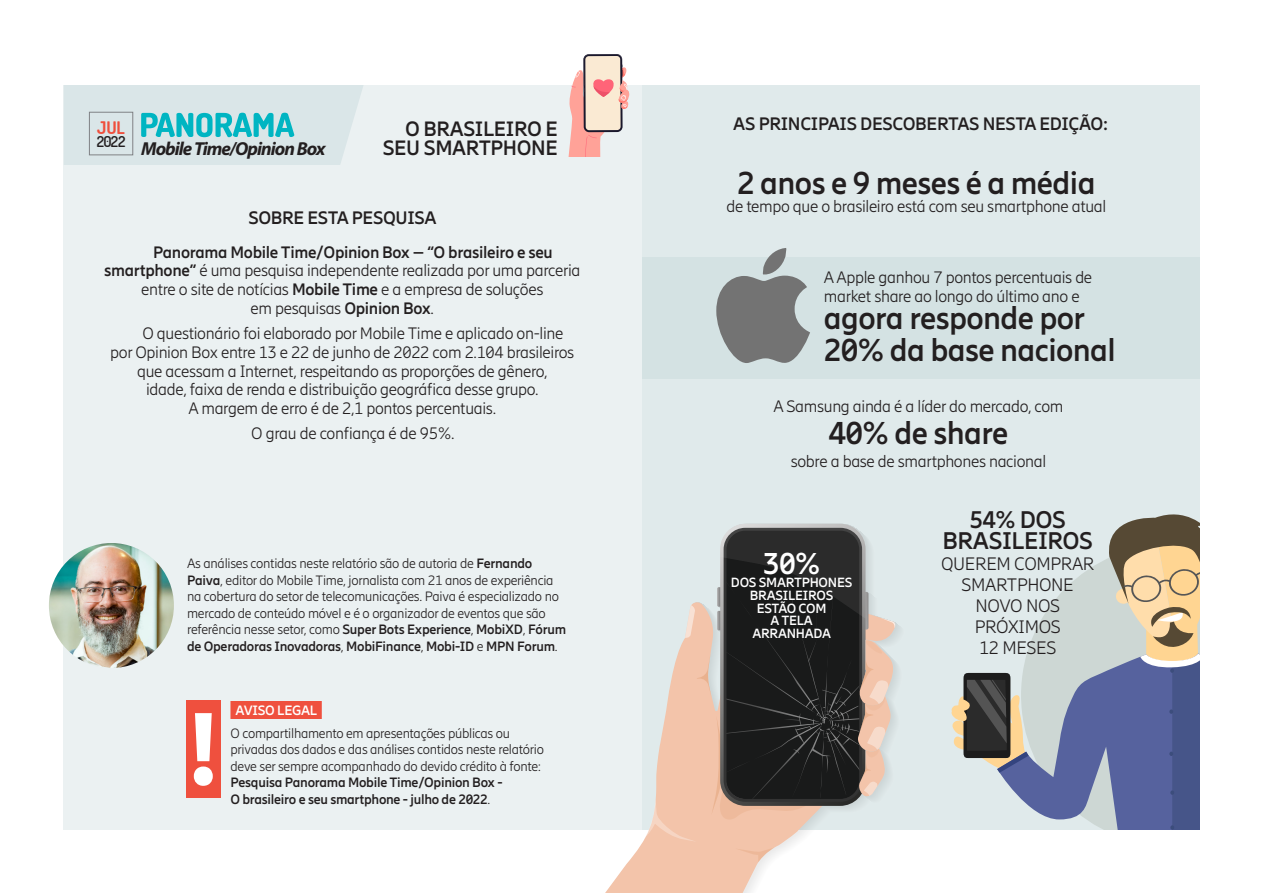
<style>
.page{position:relative;width:1263px;height:893px;background:#fff}
.page>*{position:absolute;margin:0;border:0;box-sizing:border-box;transform-origin:0 0}
.t1{font:700 31.5px/31.5px "Ericsson Hilda";letter-spacing:-.02em;color:#231f20}
.t2{font:700 30px "Ericsson Hilda";color:#fff}
.t3{font:700 24px "Ericsson Hilda";letter-spacing:-.02em;color:#231f20}
.t4{font:700 20.7px/18.9px "Ericsson Hilda";letter-spacing:-.02em;color:#231f20;text-align:right}
.t5{font:italic 700 18.9px "Myriad Pro";letter-spacing:-.05em;color:#231f20}
.t6{font:700 18px "Ericsson Hilda";letter-spacing:-.02em;color:#231f20}
.t7{font:300 18px/21px "Ericsson Hilda";letter-spacing:-.02em;color:#231f20;text-align:center}
.t8{font:200 17.4px "Dosis";color:#ef503e}
.t9{font:300 16.5px/18.8px "Ericsson Hilda";letter-spacing:-.02em;color:#231f20}
.t10{font:700 16.5px "Ericsson Hilda";letter-spacing:-.02em;color:#231f20}
.t11{font:200 15px "Dosis";color:#231f20}
.t12{font:300 13.5px/16.5px "Ericsson Hilda";letter-spacing:-.02em;color:#231f20}
.t13{font:700 13.5px "Ericsson Hilda";letter-spacing:-.02em;color:#fff}
.t14{font:700 13.35px/12.8px "Ericsson Hilda";letter-spacing:-.02em;color:#fff;text-align:center}
.s1{font-weight:700}
</style>
<div class="page">
<div style="left:64px;top:85px;width:578px;height:744px;background:#ebf1f2"></div>
<img style="left:49px;top:543px;width:125px;height:125px;border-radius:63px">
<div style="left:230px;top:701px;width:92px;height:18px;background:#ef503e"></div>
<div style="left:186px;top:700px;width:34px;height:98px;background:#ef503e"></div>
<svg style="left:194px;top:713px;width:19px;height:73px"></svg>
<div style="left:642px;top:85px;width:557px;height:744px;background:#e0eaeb"></div>
<div style="left:642px;top:257px;width:557px;height:122px;background:#d4e2e3"></div>
<svg style="left:64px;top:85px;width:299px;height:80px;background:#c5e1e4"></svg>
<svg style="left:568px;top:54px;width:62px;height:102px"></svg>
<svg style="left:716px;top:248px;width:94px;height:115px"></svg>
<svg style="left:951px;top:514px;width:248px;height:315px"></svg>
<svg style="left:592px;top:622px;width:307px;height:271px;fill:#ebf1f2"></svg>
<svg style="left:643px;top:524px;width:252px;height:338px"></svg>
<p class="t8" style="left:97px;top:115px;width:29px">JUL</p>
<p class="t11" style="left:97px;top:131px;width:30px">2022</p>
<p class="t5" style="left:141px;top:136px;width:186px">Mobile Time/Opinion Box</p>
<p class="t4" style="left:383px;top:119px;width:177px">O BRASILEIRO E<br>SEU SMARTPHONE</p>
<p class="t6" style="left:248px;top:207px;width:190px">SOBRE ESTA PESQUISA</p>
<p class="t10" style="left:153px;top:242px;width:401px">Panorama Mobile Time/Opinion Box – “O brasileiro e seu</p>
<p class="t9" style="left:104px;top:261px;width:478px"><span class="s1">smartphone”</span> é uma pesquisa independente realizada por uma parceria</p>
<p class="t9" style="left:141px;top:280px;width:403px">entre o site de notícias <span class="s1">Mobile Time</span> e a empresa de soluções</p>
<p class="t9" style="left:251px;top:299px;width:185px">em pesquisas <span class="s1">Opinion Box</span>.</p>
<p class="t9" style="left:142px;top:324px;width:422px">O questionário foi elaborado por Mobile Time e aplicado on-line</p>
<p class="t9" style="left:110px;top:343px;width:465px">por Opinion Box entre 13 e 22 de junho de 2022 com 2.104 brasileiros</p>
<p class="t9" style="left:137px;top:362px;width:412px">que acessam a Internet, respeitando as proporções de gênero,</p>
<p class="t9" style="left:146px;top:380px;width:394px">idade, faixa de renda e distribuição geográfica desse grupo.</p>
<p class="t9" style="left:188px;top:399px;width:309px">A margem de erro é de 2,1 pontos percentuais.</p>
<p class="t9" style="left:251px;top:424px;width:205px">O grau de confiança é de 95%.</p>
<p class="t12" style="left:187px;top:555px;width:381px">As análises contidas neste relatório são de autoria de <span class="s1">Fernando Paiva</span>, editor do Mobile Time, jornalista com 21 anos de experiência na cobertura do setor de telecomunicações. Paiva é especializado no mercado de conteúdo móvel e é o organizador de eventos que são referência nesse setor, como <span class="s1">Super Bots Experience</span>, <span class="s1">MobiXD</span>, <span class="s1">Fórum de Operadoras Inovadoras</span>, <span class="s1">MobiFinance</span>, <span class="s1">Mobi-ID</span> e <span class="s1">MPN Forum</span>.</p>
<p class="t13" style="left:235px;top:702px;width:83px">AVISO LEGAL</p>
<p class="t12" style="left:230px;top:725px;width:315px">O compartilhamento em apresentações públicas ou privadas dos dados e das análises contidos neste relatório deve ser sempre acompanhado do devido crédito à fonte:<br><span class="s1">Pesquisa Panorama Mobile Time/Opinion Box -<br>O brasileiro e seu smartphone - julho de 2022</span>.</p>
<p class="t6" style="left:733px;top:114px;width:376px">AS PRINCIPAIS DESCOBERTAS NESTA EDIÇÃO:</p>
<p class="t1" style="left:737px;top:167px;width:360px">2 anos e 9 meses é a média</p>
<p class="t9" style="left:726px;top:197px;width:381px">de tempo que o brasileiro está com seu smartphone atual</p>
<p class="t9" style="left:824px;top:268px;width:270px">A Apple ganhou 7 pontos percentuais de market share ao longo do último ano e</p>
<p class="t1" style="left:824px;top:303px;width:293px">agora responde por<br>20% da base nacional</p>
<p class="t9" style="left:773px;top:397px;width:291px">A Samsung ainda é a líder do mercado, com</p>
<p class="t1" style="left:828px;top:417px;width:181px">40% de share</p>
<p class="t9" style="left:791px;top:452px;width:257px">sobre a base de smartphones nacional</p>
<p class="t2" style="left:763px;top:546px;width:59px">30%</p>
<p class="t14" style="left:731px;top:576px;width:123px">DOS SMARTPHONES<br>BRASILEIROS<br>ESTÃO COM<br>A TELA<br>ARRANHADA</p>
<p class="t3" style="left:969px;top:506px;width:98px">54% DOS</p>
<p class="t3" style="left:942px;top:527px;width:152px">BRASILEIROS</p>
<p class="t7" style="left:941px;top:554px;width:155px">QUEREM COMPRAR<br>SMARTPHONE<br>NOVO NOS<br>PRÓXIMOS<br>12 MESES</p>
</div>
